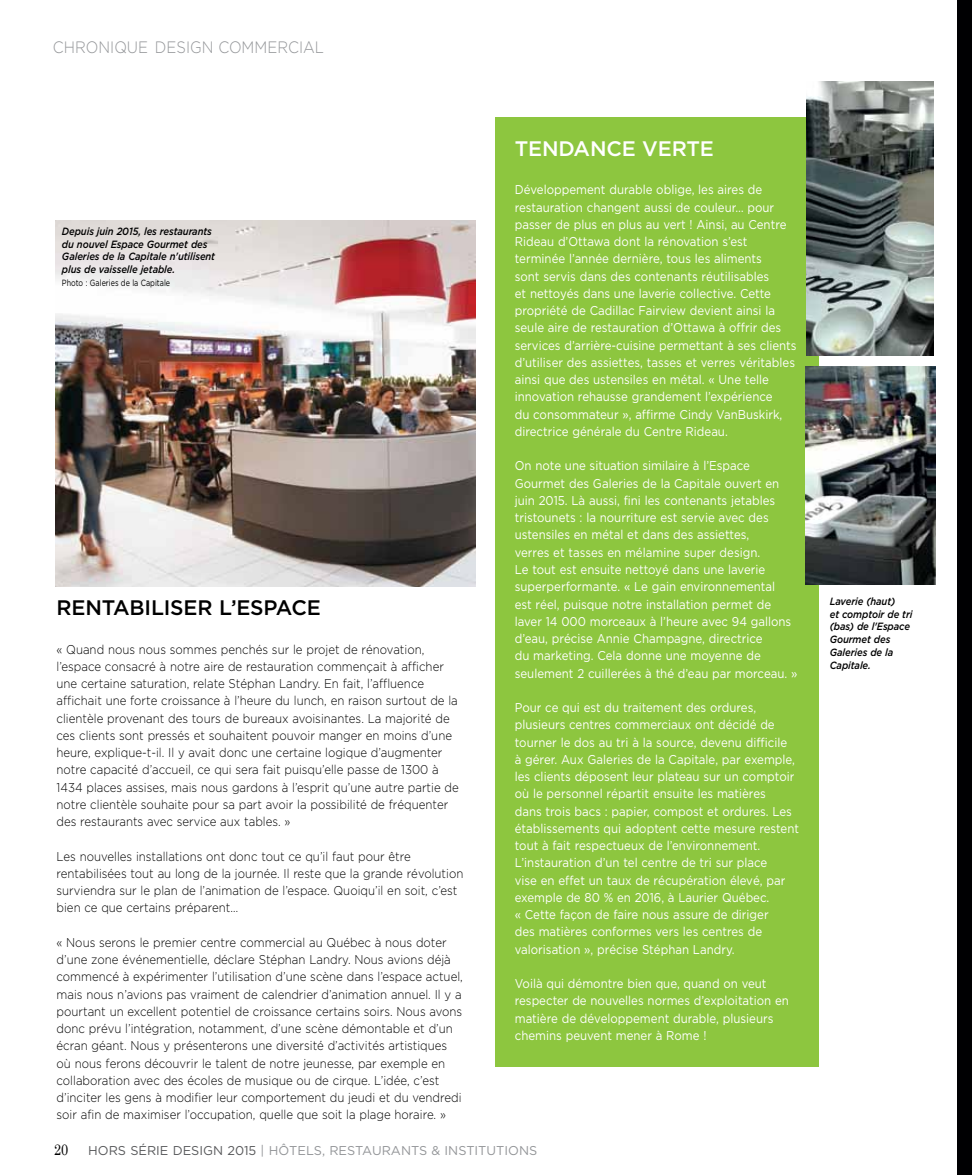
<style>
.page{position:relative;width:972px;height:1175px;background:#fff}
.page>*{position:absolute;margin:0;border:0;box-sizing:border-box;transform-origin:0 0}
.t1{font:500 21px "Gotham";color:#000}
.t2{font:500 21px "Gotham";color:#fff}
.t3{font:300 16.5px "Gotham";color:#939598;scale:.9 1}
.t4{font:15.3px "Century Schoolbook";color:#000;scale:.83 1}
.t5{font:12.75px/17.2px "Gotham";color:#fff;scale:.9 1}
.t6{font:300 12.75px/17.2px "Gotham";color:#000;scale:.9 1}
.t7{font:12.75px "Gotham";color:#939598}
.t8{font:12.75px "Gotham";color:#58595b}
.t9{font:italic 500 10.5px/12.8px "Gotham";letter-spacing:-.01em;color:#000;scale:.9 1}
.t10{font:9px "Gotham";color:#000;scale:.8 1}
.s1{color:#58595b}
</style>
<div class="page">
<div style="left:495px;top:117px;width:324px;height:949px;background:#8dc63f"></div>
<img style="left:806px;top:81px;width:128px;height:274px">
<img style="left:806px;top:366px;width:130px;height:219px">
<img style="left:56px;top:220px;width:420px;height:366px">
<div style="left:958px;top:0;width:14px;height:1174px;background:#000002"></div>
<p class="t3" style="left:53px;top:38px;width:198px">Chron ique design comm</p>
<p class="t3" style="left:267px;top:38px;width:52px">ercial</p>
<p class="t9" style="left:62px;top:225px;width:172px">Depuis juin 2015, les restaurants du nouvel Espace Gourmet des<br>Galeries de la Capitale n'utilisent plus de vaisselle jetable.</p>
<p class="t10" style="left:62px;top:278px;width:137px">Photo : Galeries de la Capitale</p>
<h1 class="t1" style="left:57px;top:596px;width:84px">RENTABILI</h1>
<h1 class="t1" style="left:170px;top:596px;width:152px">SER L’ESPACE</h1>
<p class="t6" style="left:57px;top:640px;width:449px">« Quand nous nous sommes penchés sur le projet de rénovation, l’espace consacré à notre aire de restauration commençait à afficher une certaine saturation, relate Stéphan Landry. En fait, l’affluence affichait une forte croissance à l’heure du lunch, en raison surtout de la clientèle provenant des tours de bureaux avoisinantes. La majorité de ces clients sont pressés et souhaitent pouvoir manger en moins d’une heure, explique-t-il. I l y avait donc une certaine logique d’augmenter notre capacité d’accueil, ce qui sera fait puisqu’elle passe de 1300 à 1434 places assises, mais nous gardons à l’esprit qu’une autre partie de notre clientèle souhaite pour sa part avoir la possibilité de fréquenter des restaurants avec service aux tables. »</p>
<p class="t6" style="left:57px;top:847px;width:454px">Les nouvelles installations ont donc tout ce qu’il faut pour être rentabilisées tout au long de la journée. I l reste que la grande révolution surviendra sur le plan de l’animation de l’espace. Quoiqu’il en soit, c’est bien ce que certains préparent…</p>
<p class="t6" style="left:57px;top:933px;width:453px">« Nous serons le premier centre commercial au Québec à nous doter d’une zone événementielle, déclare Stéphan Landry. Nous avions déjà commencé à expérimenter l’utilisation d’une scène dans l’espace actuel, mais nous n’avions pas vraiment de calendrier d’animation annuel. I l y a pourtant un excellent potentiel de croissance certains soirs. Nous avons donc prévu l’intégration, notamment, d’une scène démontable et d’un écran géant. Nous y présenterons une diversité d’activités artistiques où nous ferons découvrir le talent de notre jeunesse, par exemple en collaboration avec des écoles de musique ou de cirque. L’idée, c’est d’inciter les gens à modifier leur comportement du jeudi et du vendredi soir afin de maximiser l’occupation, quelle que soit la plage horaire. »</p>
<h1 class="t2" style="left:515px;top:137px;width:201px">TENDANCE VERTE</h1>
<p class="t5" style="left:515px;top:181px;width:315px">Développement durable oblige, les aires de restauration changent aussi de couleur… pour passer de plus en plus au vert ! Ainsi, au Centre Rideau d’Ottawa dont la rénovation s’est terminée l’année dernière, tous les aliments<br>sont servis dans des contenants réutilisables<br>et nettoyés dans une laverie collective. Cette propriété de Cadillac Fairview devient ainsi la seule aire de restauration d’Ottawa à offrir des services d’arrière-cuisine permettant à ses clients d’utiliser des assiettes, tasses et verres véritables ainsi que des ustensiles en métal. « Une telle innovation rehausse grandement l’expérience<br>du consommateur », affirme Cindy VanBuskirk, directrice générale du Centre Rideau.</p>
<p class="t5" style="left:515px;top:457px;width:316px">On note une situation similaire à l’Espace Gourmet des Galeries de la Capitale ouvert en juin 2015. Là aussi, fini les contenants jetables tristounets : la nourriture est servie avec des ustensiles en métal et dans des assiettes,<br>verres et tasses en mélamine super design.<br>Le tout est ensuite nettoyé dans une laverie superperformante. « Le gain environnemental<br>est réel, puisque notre installation permet de laver 14 000 morceaux à l’heure avec 94 gallons d’eau, précise Annie Champagne, directrice<br>du marketing. Cela donne une moyenne de seulement 2 cuillerées à thé d’eau par morceau. »</p>
<p class="t5" style="left:515px;top:698px;width:317px">Pour ce qui est du traitement des ordures, plusieurs centres commerciaux ont décidé de tourner le dos au tri à la source, devenu difficile<br>à gérer. Aux Galeries de la Capitale, par exemple, les clients déposent leur plateau sur un comptoir où le personnel répartit ensuite les matières<br>dans trois bacs : papier, compost et ordures. Les établissements qui adoptent cette mesure restent tout à fait respectueux de l’environnement.<br>L’instauration d’un tel centre de tri sur place<br>vise en effet un taux de récupération élevé, par exemple de 80 % en 2016, à Laurier Québec.<br>« Cette façon de faire nous assure de diriger<br>des matières conformes vers les centres de valorisation », précise Stéphan Landry.</p>
<p class="t5" style="left:515px;top:974px;width:306px">Voilà qui démontre bien que, quand on veut respecter de nouvelles normes d’exploitation en matière de développement durable, plusieurs chemins peuvent mener à Rome !</p>
<p class="t4" style="left:54px;top:1140px;width:19px">20</p>
<p class="t8" style="left:88px;top:1143px;width:20px">Hors</p>
<p class="t8" style="left:130px;top:1143px;width:25px">série</p>
<p class="t7" style="left:173px;top:1143px;width:366px"><span class="s1">design 2015</span> | HÔTELS, RESTAURANTS &amp; INSTITUTIONS</p>
<p class="t9" style="left:830px;top:594px;width:93px">Laverie (haut)<br>et comptoir de tri (bas) de l'Espace<br>Gourmet des<br>Galeries de la<br>Capitale.</p>
</div>
